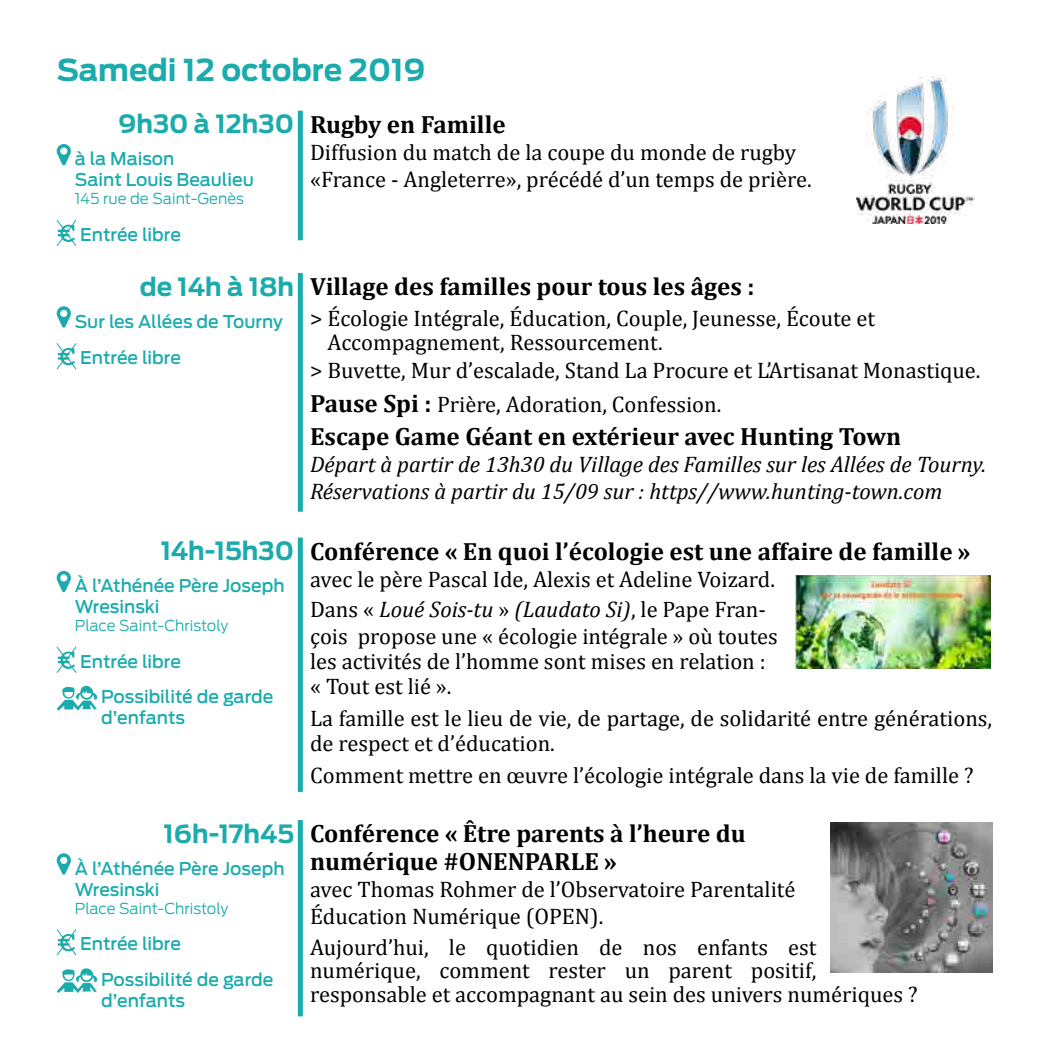
<style>
.page{position:relative;width:1049px;height:1049px;background:#fff}
.page>*{position:absolute;margin:0;border:0;box-sizing:border-box;transform-origin:0 0}
.t1{font:700 30px "Antenna";color:#1cabad}
.t2{font:700 25px/27.5px "Cambria";color:#000}
.t3{font:700 25px "Antenna";color:#1cabad}
.t4{font:22.5px/23.8px "Cambria";color:#000}
.t5{font:italic 22.5px/27px "Cambria";color:#000}
.t6{font:500 17.5px/21px "Antenna";color:#1cabad}
.t7{font:300 15px "Antenna";color:#1cabad}
.s1{font-weight:700;font-size:25px}
.s2{font-style:italic}
</style>
<div class="page">
<img style="left:856px;top:76px;width:118px;height:147px">
<svg style="left:57px;top:144px;width:14px;height:21px"></svg>
<svg style="left:57px;top:220px;width:19px;height:26px"></svg>
<div style="left:298px;top:111px;width:5px;height:129px;background:#1cabad"></div>
<svg style="left:57px;top:306px;width:14px;height:22px"></svg>
<svg style="left:57px;top:343px;width:19px;height:26px"></svg>
<div style="left:298px;top:273px;width:5px;height:239px;background:#1cabad"></div>
<svg style="left:57px;top:571px;width:14px;height:21px"></svg>
<svg style="left:57px;top:647px;width:19px;height:26px"></svg>
<svg style="left:57px;top:686px;width:41px;height:25px"></svg>
<div style="left:298px;top:538px;width:5px;height:254px;background:#1cabad"></div>
<img style="left:796px;top:575px;width:194px;height:93px">
<svg style="left:57px;top:853px;width:14px;height:21px"></svg>
<svg style="left:57px;top:929px;width:19px;height:26px"></svg>
<svg style="left:57px;top:968px;width:41px;height:25px"></svg>
<div style="left:298px;top:820px;width:5px;height:196px;background:#1cabad"></div>
<img style="left:831px;top:823px;width:161px;height:149px">
<h1 class="t1" style="left:57px;top:52px;width:370px">Samedi 12 octobre 2019</h1>
<p class="t3" style="left:118px;top:109px;width:177px">9h30 à 12h30</p>
<p class="t6" style="left:75px;top:148px;width:180px">à la Maison<br>Saint Louis Beaulieu</p>
<p class="t7" style="left:75px;top:190px;width:171px">145 rue de Saint-Genès</p>
<p class="t6" style="left:80px;top:224px;width:102px">Entrée libre</p>
<p class="t2" style="left:310px;top:110px;width:197px">Rugby en Famille</p>
<p class="t4" style="left:310px;top:139px;width:503px;line-height:27px">Diffusion du match de la coupe du monde de rugby «France - Angleterre», précédé d’un temps de prière.</p>
<p class="t3" style="left:140px;top:272px;width:156px">de 14h à 18h</p>
<p class="t6" style="left:80px;top:303px;width:204px;line-height:36.8px;text-indent:-5px">Sur les Allées de Tourny<br>Entrée libre</p>
<p class="t3" style="left:161px;top:536px;width:135px">14h-15h30</p>
<p class="t6" style="left:75px;top:575px;width:211px">À l’Athénée Père Joseph<br>Wresinski</p>
<p class="t7" style="left:75px;top:617px;width:155px">Place Saint-Christoly</p>
<p class="t6" style="left:101px;top:644px;width:174px;line-height:35.2px;text-indent:-21px">Entrée libre<br>Possibilité de garde</p>
<p class="t6" style="left:101px;top:707px;width:85px">d’enfants</p>
<p class="t3" style="left:164px;top:819px;width:132px">16h-17h45</p>
<p class="t6" style="left:75px;top:858px;width:211px">À l’Athénée Père Joseph<br>Wresinski</p>
<p class="t7" style="left:75px;top:899px;width:155px">Place Saint-Christoly</p>
<p class="t6" style="left:101px;top:926px;width:174px;line-height:35.2px;text-indent:-21px">Entrée libre<br>Possibilité de garde</p>
<p class="t6" style="left:101px;top:990px;width:85px">d’enfants</p>
<p class="t2" style="left:310px;top:272px;width:446px">Village des familles pour tous les âges :</p>
<p class="t4" style="left:327px;top:306px;width:549px;text-indent:-17px">&gt; Écologie Intégrale, Éducation, Couple, Jeunesse, Écoute et<br>Accompagnement, Ressourcement.</p>
<p class="t4" style="left:310px;top:354px;width:672px;line-height:33.5px">&gt; Buvette, Mur d’escalade, Stand La Procure et L’Artisanat Monastique.<br><span class="s1">Pause Spi :</span> Prière, Adoration, Confession.</p>
<p class="t2" style="left:310px;top:422px;width:593px">Escape Game Géant en extérieur avec Hunting Town</p>
<p class="t5" style="left:310px;top:450px;width:678px">Départ à partir de 13h30 du Village des Familles sur les Allées de Tourny.<br>Réservations à partir du 15/09 sur : https//www.hunting-town.com</p>
<p class="t2" style="left:310px;top:537px;width:662px">Conférence « En quoi l’écologie est une affaire de famille »</p>
<p class="t4" style="left:310px;top:564px;width:466px;line-height:30.5px">avec le père Pascal Ide, Alexis et Adeline Voizard.<br>Dans « <span class="s2">Loué Sois-tu</span> » <span class="s2">(Laudato Si)</span>, le Pape Fran-</p>
<p class="t4" style="left:310px;top:624px;width:469px;line-height:25px">çois propose une « écologie intégrale » où toutes les activités de l’homme sont mises en relation : « Tout est lié ».</p>
<p class="t4" style="left:310px;top:706px;width:684px;line-height:25px">La famille est le lieu de vie, de partage, de solidarité entre générations, de respect et d’éducation.</p>
<p class="t4" style="left:310px;top:764px;width:665px">Comment mettre en œuvre l’écologie intégrale dans la vie de famille ?</p>
<p class="t2" style="left:310px;top:819px;width:437px">Conférence « Être parents à l’heure du numérique #ONENPARLE »</p>
<p class="t4" style="left:310px;top:875px;width:487px;line-height:27px">avec Thomas Rohmer de l’Observatoire Parentalité<br>Éducation Numérique (OPEN).</p>
<p class="t4" style="left:310px;top:935px;width:609px">Aujourd’hui, le quotidien de nos enfants est numérique, comment rester un parent positif, responsable et accompagnant au sein des univers numériques ?</p>
</div>
